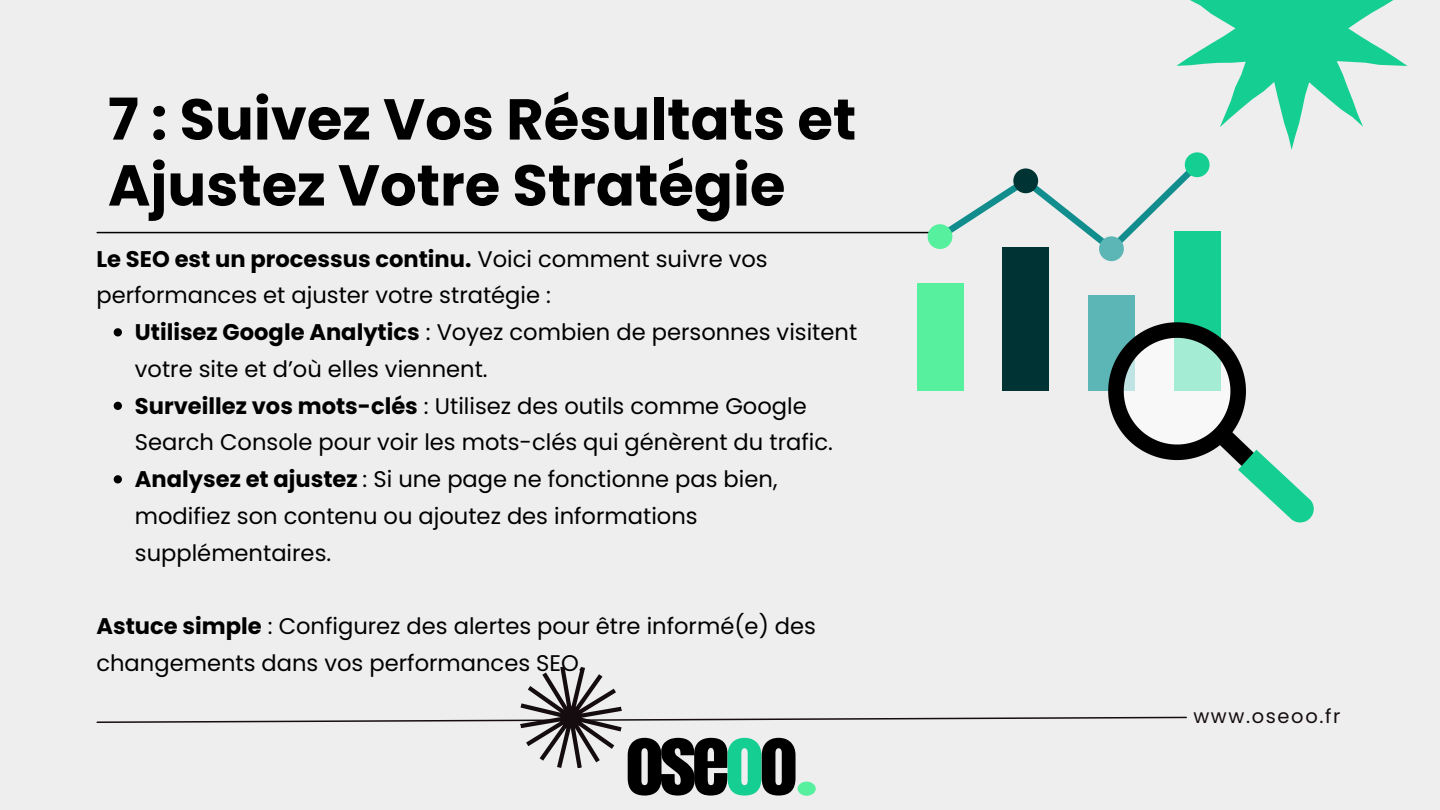
<style>
.page{position:relative;width:1440px;height:810px;background:#eee}
.page>*{position:absolute;margin:0;border:0;box-sizing:border-box;transform-origin:0 0}
.t1{font:77.2px "Anton";letter-spacing:-.055em;color:#000}
.t2{font:700 57.6px/66px "Poppins";color:#000}
.t3{font:22.6px/36.8px "Poppins";color:#000}
.t4{font:19.4px "Poppins";letter-spacing:.085em;color:#140c0f}
.s1{font-weight:700}
.s2{color:#15cf92}
</style>
<div class="page">
<hr style="left:97px;top:232px;width:842px;height:1px;background:#000">
<div style="left:917px;top:283px;width:46px;height:108px;background:#56f09f"></div>
<div style="left:1003px;top:248px;width:46px;height:143px;background:#033"></div>
<div style="left:1088px;top:295px;width:47px;height:96px;background:#5cb6b6"></div>
<div style="left:1174px;top:232px;width:46px;height:159px;background:#15cf92"></div>
<svg style="left:936px;top:163px;width:265px;height:89px"></svg>
<div style="left:928px;top:224px;width:24px;height:25px;background:#56f09f;border-radius:50%"></div>
<div style="left:1013px;top:168px;width:25px;height:25px;background:#033;border-radius:50%"></div>
<div style="left:1099px;top:236px;width:25px;height:25px;background:#5cb6b6;border-radius:50%"></div>
<div style="left:1185px;top:152px;width:25px;height:25px;background:#15cf92;border-radius:50%"></div>
<svg style="left:1108px;top:309px;width:206px;height:214px"></svg>
<svg style="left:114px;top:328px;width:8px;height:8px"></svg>
<svg style="left:114px;top:402px;width:8px;height:8px"></svg>
<svg style="left:114px;top:475px;width:8px;height:8px"></svg>
<svg style="left:1176px;top:0;width:231px;height:150px"></svg>
<svg style="left:96px;top:666px;width:1091px;height:102px"></svg>
<div style="left:798px;top:782px;width:18px;height:14px;background:#56f09f;border-radius:50%"></div>
<p class="t2" style="left:108px;top:86px;width:750px">7 : Suivez Vos Résultats et<br>Ajustez Votre Stratégie</p>
<p class="t3" style="left:96px;top:240px;width:673px"><span class="s1">Le SEO est un processus continu.</span> Voici comment suivre vos performances et ajuster votre stratégie :</p>
<p class="t3" style="left:135px;top:314px;width:724px"><span class="s1">Utilisez Google Analytics</span> : Voyez combien de personnes visitent votre site et d’où elles viennent.</p>
<p class="t3" style="left:135px;top:387px;width:699px"><span class="s1">Surveillez vos mots-clés</span> : Utilisez des outils comme Google<br>Search Console pour voir les mots-clés qui génèrent du trafic.</p>
<h3 class="t3" style="left:135px;top:461px;width:644px"><span class="s1">Analysez et ajustez</span> : Si une page ne fonctionne pas bien, modifiez son contenu ou ajoutez des informations supplémentaires.</h3>
<p class="t3" style="left:96px;top:608px;width:721px"><span class="s1">Astuce simple</span> : Configurez des alertes pour être informé(e) des changements dans vos performances SEO.</p>
<h3 class="t1" style="left:625px;top:707px;width:174px">OSE<span class="s2">O</span>O</h3>
<p class="t4" style="left:1193px;top:703px;width:149px">www.oseoo.fr</p>
</div>
